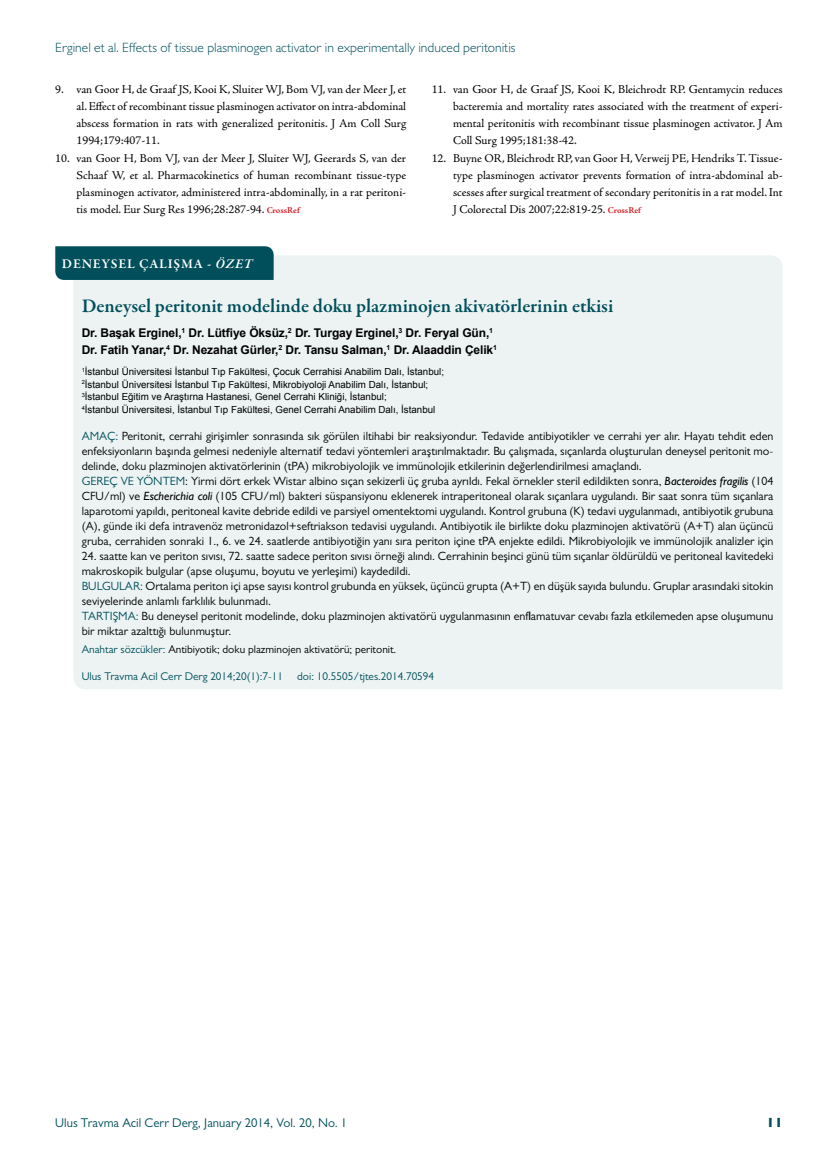
<style>
.page{position:relative;width:838px;height:1170px;background:#fff}
.page>*{position:absolute;margin:0;border:0;box-sizing:border-box;transform-origin:0 0}
.t1{font:600 19.5px "Garamond Premr Pro";letter-spacing:-.005em;color:#004f5a}
.t2{font:300 13.5px "Gill Sans MT Pro";color:#004f5a}
.t3{font:600 13.5px "Garamond Premr Pro";letter-spacing:.055em;color:#fff}
.t4{font:800 13.5px "Gill Sans MT Pro";color:#004f5a}
.t5{font:12.75px "Gill Sans MT Pro";color:#004f5a}
.t6{font:12px/15px "Gill Sans MT Pro";color:#000}
.t7{font:12px/16.8px "Adobe Jenson Pro";color:#000;text-align:justify}
.t8{font:700 12px/16.5px "Arial";letter-spacing:-.01em;color:#000}
.t9{font:11.25px "Gill Sans MT Pro";color:#000}
.t10{font:11.25px "Gill Sans MT Pro";color:#004f5a}
.t11{font:9.75px/12.8px "Arial";color:#000}
.s1{font-weight:700;font-size:9px;color:#d2232a}
.s2{font-style:italic}
.s3{color:#004f5a}
.s4{font-weight:500;font-style:italic}
</style>
<div class="page">
<div style="left:73px;top:255px;width:709px;height:434px;background:#edf3f3"></div>
<svg style="left:55px;top:246px;width:219px;height:34px;background:#04515c"></svg>
<p class="t2" style="left:55px;top:39px;width:462px">Erginel et al. Effects of tissue plasminogen activator in experimentally induced peritonitis</p>
<p class="t7" style="left:77px;top:81px;width:331px;text-indent:-21px">9. van Goor H, de Graaf JS, Kooi K, Sluiter WJ, Bom VJ, van der Meer J, et al. Effect of recombinant tissue plasminogen activator on intra-abdominal abscess formation in rats with generalized peritonitis. J Am Coll Surg 1994;179:407-11.</p>
<p class="t7" style="left:77px;top:150px;width:331px;text-indent:-21px">10. van Goor H, Bom VJ, van der Meer J, Sluiter WJ, Geerards S, van der Schaaf W, et al. Pharmacokinetics of human recombinant tissue-type plasminogen activator, administered intra-abdominally, in a rat peritoni&shy;tis model. Eur Surg Res 1996;28:287-94. <span class="s1">CrossRef</span></p>
<p class="t7" style="left:453px;top:81px;width:331px;text-indent:-21px">11. van Goor H, de Graaf JS, Kooi K, Bleichrodt RP. Gentamycin reduces bacteremia and mortality rates associated with the treatment of experi&shy;mental peritonitis with recombinant tissue plasminogen activator. J Am Coll Surg 1995;181:38-42.</p>
<p class="t7" style="left:453px;top:150px;width:331px;text-indent:-21px">12. Buyne OR, Bleichrodt RP, van Goor H, Verweij PE, Hendriks T. Tissue&shy;type plasminogen activator prevents formation of intra-abdominal ab&shy;scesses after surgical treatment of secondary peritonitis in a rat model. Int J Colorectal Dis 2007;22:819-25. <span class="s1">CrossRef</span></p>
<p class="t3" style="left:62px;top:255px;width:192px">DENEYSEL ÇALIŞMA - <span class="s2">ÖZET</span></p>
<h1 class="t1" style="left:82px;top:294px;width:533px">Deneysel peritonit modelinde doku plazminojen akivatörlerinin etkisi</h1>
<p class="t8" style="left:82px;top:324px;width:417px">Dr. Başak Erginel,<sup>1</sup> Dr. Lütfiye Öksüz,<sup>2</sup> Dr. Turgay Erginel,<sup>3</sup> Dr. Feryal Gün,<sup>1<br></sup>Dr. Fatih Yanar,<sup>4</sup> Dr. Nezahat Gürler,<sup>2</sup> Dr. Tansu Salman,<sup>1</sup> Dr. Alaaddin Çelik<sup>1</sup></p>
<p class="t11" style="left:82px;top:365px;width:364px"><sup>1</sup>İstanbul Üniversitesi İstanbul Tıp Fakültesi, Çocuk Cerrahisi Anabilim Dalı, İstanbul; <sup>2</sup>İstanbul Üniversitesi İstanbul Tıp Fakültesi, Mikrobiyoloji Anabilim Dalı, İstanbul; <sup>3</sup>İstanbul Eğitim ve Araştırna Hastanesi, Genel Cerrahi Kliniği, İstanbul;<br><sup>4</sup>İstanbul Üniversitesi, İstanbul Tıp Fakültesi, Genel Cerrahi Anabilim Dalı, İstanbul</p>
<p class="t6" style="left:82px;top:428px;width:693px"><span class="s3">AMAÇ:</span> Peritonit, cerrahi girişimler sonrasında sık görülen iltihabi bir reaksiyondur. Tedavide antibiyotikler ve cerrahi yer alır. Hayatı tehdit eden enfeksiyonların başında gelmesi nedeniyle alternatif tedavi yöntemleri araştırılmaktadır. Bu çalışmada, sıçanlarda oluşturulan deneysel peritonit mo&shy;delinde, doku plazminojen aktivatörlerinin (tPA) mikrobiyolojik ve immünolojik etkilerinin değerlendirilmesi amaçlandı.<br><span class="s3">GEREÇ VE YÖNTEM</span>: Yirmi dört erkek Wistar albino sıçan sekizerli üç gruba ayrıldı. Fekal örnekler steril edildikten sonra, <span class="s4">Bacteroides fragilis</span> (104<br>CFU/ml) ve <span class="s4">Escherichia coli</span> (105 CFU/ml) bakteri süspansiyonu eklenerek intraperitoneal olarak sıçanlara uygulandı. Bir saat sonra tüm sıçanlara laparotomi yapıldı, peritoneal kavite debride edildi ve parsiyel omentektomi uygulandı. Kontrol grubuna (K) tedavi uygulanmadı, antibiyotik grubuna (A), günde iki defa intravenöz metronidazol+seftriakson tedavisi uygulandı. Antibiyotik ile birlikte doku plazminojen aktivatörü (A+T) alan üçüncü gruba, cerrahiden sonraki 1., 6. ve 24. saatlerde antibiyotiğin yanı sıra periton içine tPA enjekte edildi. Mikrobiyolojik ve immünolojik analizler için</p>
<p class="t6" style="left:82px;top:548px;width:693px">24. saatte kan ve periton sıvısı, 72. saatte sadece periton sıvısı örneği alındı. Cerrahinin beşinci günü tüm sıçanlar öldürüldü ve peritoneal kavitedeki makroskopik bulgular (apse oluşumu, boyutu ve yerleşimi) kaydedildi.<br><span class="s3">BULGULAR:</span> Ortalama periton içi apse sayısı kontrol grubunda en yüksek, üçüncü grupta (A+T) en düşük sayıda bulundu. Gruplar arasındaki sitokin seviyelerinde anlamlı farklılık bulunmadı.<br><span class="s3">TARTIŞMA:</span> Bu deneysel peritonit modelinde, doku plazminojen aktivatörü uygulanmasının enflamatuvar cevabı fazla etkilemeden apse oluşumunu bir miktar azalttığı bulunmuştur.</p>
<p class="t9" style="left:82px;top:642px;width:316px"><span class="s3">Anahtar sözcükler:</span> Antibiyotik; doku plazminojen aktivatörü; peritonit.</p>
<p class="t10" style="left:82px;top:669px;width:203px">Ulus Travma Acil Cerr Derg 2014;20(1):7-11</p>
<p class="t10" style="left:297px;top:669px;width:138px">doi: 10.5505/tjtes.2014.70594</p>
<p class="t5" style="left:55px;top:1115px;width:293px">Ulus Travma Acil Cerr Derg, January 2014, Vol. 20, No. 1</p>
<p class="t4" style="left:766px;top:1114px;width:18px">11</p>
</div>
